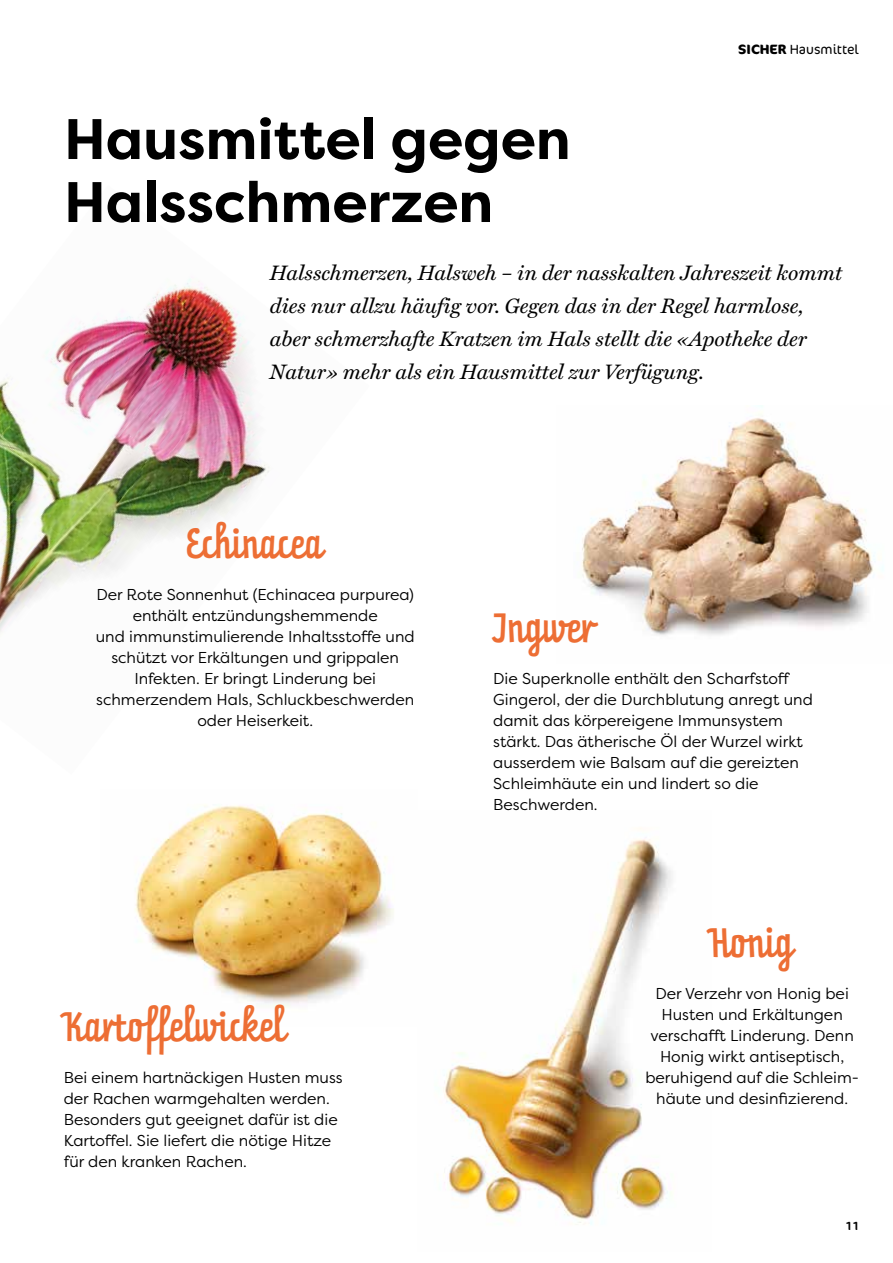
<style>
.page{position:relative;width:893px;height:1263px;background:#fff}
.page>*{position:absolute;margin:0;border:0;box-sizing:border-box;transform-origin:0 0}
.t1{font:700 57px/63px "Filson Pro";color:#000}
.t2{font:36px "Prater Script Pro";color:#ed6e34}
.t3{font:italic 21px/33px "Miller Text";color:#000}
.t4{font:15.75px/21px "Filson Pro";color:#000;text-align:center}
.t5{font:300 13.5px "Cocon Pro";color:#000}
.t6{font:12px "Cocon Pro";color:#000}
.s1{font-weight:700}
</style>
<div class="page">
<img style="left:0;top:279px;width:270px;height:354px">
<img style="left:443px;top:828px;width:229px;height:397px">
<img style="left:135px;top:805px;width:259px;height:202px">
<img style="left:581px;top:405px;width:302px;height:230px">
<h1 class="t1" style="left:64px;top:108px;width:508px">Hausmittel gegen<br>Halsschmerzen</h1>
<p class="t5" style="left:738px;top:41px;width:122px"><span class="s1">SICHER</span> Hausmittel</p>
<h3 class="t3" style="left:270px;top:256px;width:574px">Halsschmerzen, Halsweh – in der nasskalten Jahreszeit kommt dies nur allzu häufig vor. Gegen das in der Regel harmlose, aber schmerzhafte Kratzen im Hals stellt die «Apotheke der Natur» mehr als ein Hausmittel zur Verfügung.</h3>
<h2 class="t2" style="left:186px;top:514px;width:139px">Echinacea</h2>
<p class="t4" style="left:96px;top:584px;width:320px">Der Rote Sonnenhut (Echinacea purpurea) enthält entzündungshemmende<br>und immunstimulierende Inhaltsstoffe und schützt vor Erkältungen und grippalen Infekten. Er bringt Linderung bei schmerzendem Hals, Schluckbeschwerden oder Heiserkeit.</p>
<h2 class="t2" style="left:64px;top:997px;width:225px">Kartoffelwickel</h2>
<p class="t4" style="left:64px;top:1067px;width:280px;text-align:left">Bei einem hartnäckigen Husten muss der Rachen warmgehalten werden.<br>Besonders gut geeignet dafür ist die Kartoffel. Sie liefert die nötige Hitze für den kranken Rachen.</p>
<h2 class="t2" style="left:493px;top:598px;width:104px">Ingwer</h2>
<p class="t4" style="left:493px;top:668px;width:321px;text-align:left">Die Superknolle enthält den Scharfstoff Gingerol, der die Durchblutung anregt und damit das körpereigene Immunsystem stärkt. Das ätherische Öl der Wurzel wirkt ausserdem wie Balsam auf die gereizten Schleimhäute ein und lindert so die Beschwerden.</p>
<h2 class="t2" style="left:710px;top:913px;width:86px">Honig</h2>
<p class="t4" style="left:645px;top:983px;width:215px">Der Verzehr von Honig bei<br>Husten und Erkältungen verschafft Linderung. Denn<br>Honig wirkt antiseptisch, beruhigend auf die Schleim&shy;häute und desinfizierend.</p>
<p class="t6" style="left:845px;top:1218px;width:16px">11</p>
</div>
